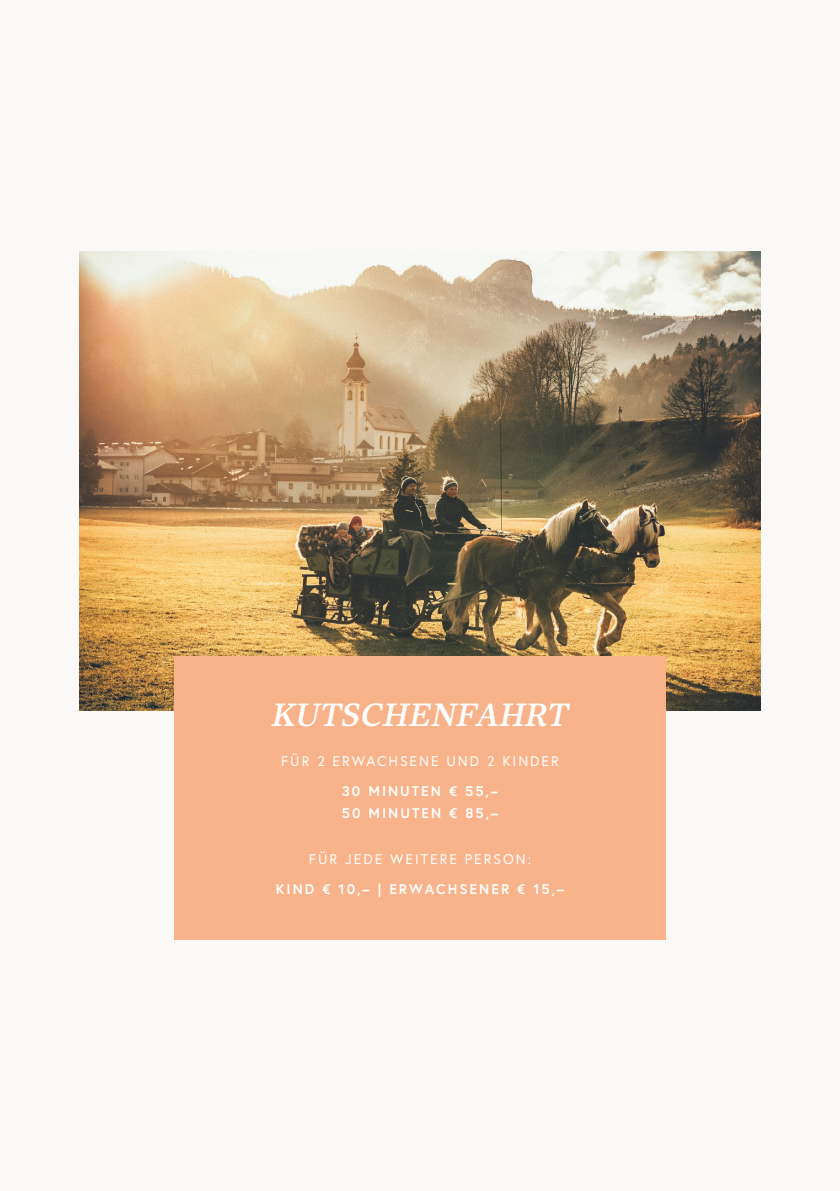
<style>
.page{position:relative;width:840px;height:1191px;background:#fff}
.page>*{position:absolute;margin:0;border:0;box-sizing:border-box;transform-origin:0 0}
.t1{font:32px "Core Serif N 55 Bold It";letter-spacing:.015em;color:#fff}
.t2{font:700 14px/22px "Europa";letter-spacing:.14em;color:#fff}
.t3{font:14px "Europa";letter-spacing:.14em;color:#fff}
</style>
<div class="page">
<div style="left:0;top:0;width:839px;height:1191px;background:#faf9f8"></div>
<img style="left:79px;top:251px;width:681px;height:459px">
<div style="left:174px;top:657px;width:491px;height:282px;background:#f9b38a"></div>
<h1 class="t1" style="left:271px;top:694px;width:298px">KUTSCHENFAHRT</h1>
<p class="t3" style="left:281px;top:751px;width:279px">FÜR 2 ERWACHSENE UND 2 KINDER</p>
<p class="t2" style="left:342px;top:780px;width:157px">30 MINUTEN € 55,–<br>50 MINUTEN € 85,–</p>
<p class="t3" style="left:309px;top:850px;width:223px">FÜR JEDE WEITERE PERSON:</p>
<p class="t2" style="left:276px;top:878px;width:289px">KIND € 10,– | ERWACHSENER € 15,–</p>
</div>
